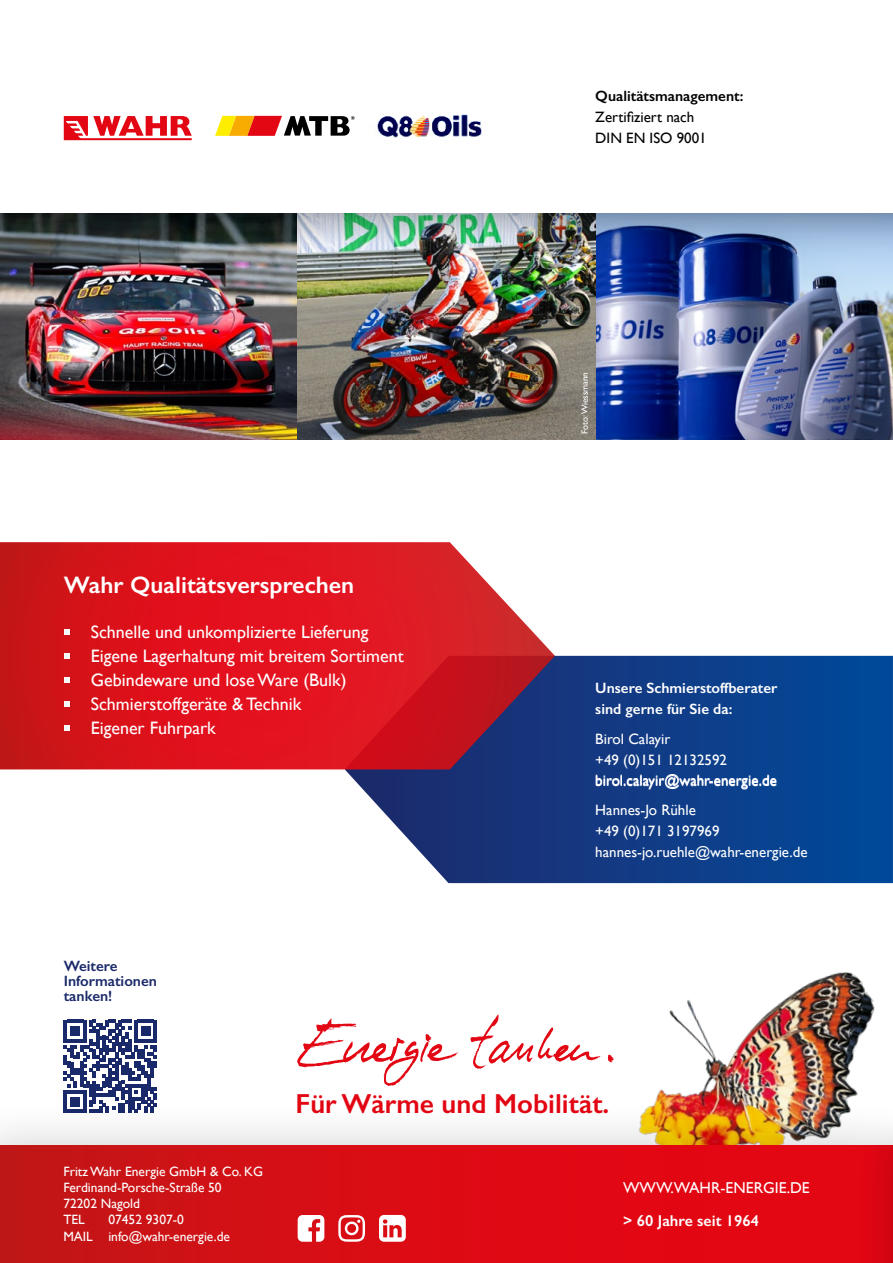
<style>
.page{position:relative;width:893px;height:1263px;background:#fff}
.page>*{position:absolute;margin:0;border:0;box-sizing:border-box;transform-origin:0 0}
.t1{font:600 27.6px "Gill Sans";color:#e30613}
.t2{font:600 24px "Gill Sans";color:#fff}
.t3{font:18px "Gill Sans";color:#fff}
.t4{font:15.75px "Gill Sans";color:#fff}
.t5{font:600 15.75px "Gill Sans";color:#fff}
.t6{font:15px/21px "Gill Sans";color:#fff}
.t7{font:600 15px/21px "Gill Sans";color:#fff}
.t8{font:15px/21px "Gill Sans";color:#000}
.t9{font:600 15px/15px "Gill Sans";color:#1a2969}
.t10{font:600 15px "Gill Sans";color:#000}
.t11{font:13.5px/16.2px "Gill Sans";color:#fff}
.t12{font:9px "Gill Sans";color:#fff}
</style>
<div class="page">
<svg style="left:297px;top:1019px;width:161px;height:67px"></svg>
<svg style="left:470px;top:1014px;width:140px;height:55px"></svg>
<img style="left:610px;top:972px;width:264px;height:126px">
<div style="left:0;top:1098px;width:893px;height:165px;background:#000;opacity:.2"></div>
<div style="left:0;top:1145px;width:893px;height:118px;background:linear-gradient(to right,#c61616,#ec0212)"></div>
<img style="left:0;top:261px;width:893px;height:179px">
<svg style="left:345px;top:656px;width:548px;height:227px;background:#1b488e"></svg>
<svg style="left:0;top:542px;width:555px;height:227px;background:#d1212c"></svg>
<div style="left:0;top:0;width:893px;height:261px;background:#000;opacity:.51"></div>
<div style="left:0;top:0;width:893px;height:213px;background:#fff"></div>
<img style="left:377px;top:114px;width:105px;height:24px">
<svg style="left:64px;top:116px;width:128px;height:24px"></svg>
<svg style="left:298px;top:1215px;width:26px;height:27px"></svg>
<svg style="left:338px;top:1215px;width:27px;height:27px"></svg>
<svg style="left:64px;top:1020px;width:93px;height:93px"></svg>
<svg style="left:215px;top:116px;width:140px;height:20px"></svg>
<svg style="left:379px;top:1215px;width:27px;height:27px"></svg>
<div style="left:855px;top:1107px;width:38px;height:156px;background:#000;opacity:.2"></div>
<hr style="left:892px;top:1145px;width:1px;height:118px;background:#cc0511">
<svg style="left:65px;top:629px;width:5px;height:5px"></svg>
<svg style="left:65px;top:653px;width:5px;height:6px"></svg>
<svg style="left:65px;top:677px;width:5px;height:5px"></svg>
<svg style="left:65px;top:701px;width:5px;height:5px"></svg>
<svg style="left:65px;top:725px;width:5px;height:5px"></svg>
<p class="t10" style="left:595px;top:86px;width:150px">Qualitätsmanagement:</p>
<p class="t8" style="left:595px;top:106px;width:113px">Zertifiziert nach<br>DIN EN ISO 9001</p>
<h2 class="t2" style="left:64px;top:570px;width:292px">Wahr Qualitätsversprechen</h2>
<p class="t3" style="left:64px;top:621px;width:306px">• Schnelle und unkomplizierte Lieferung</p>
<p class="t3" style="left:64px;top:645px;width:341px">• Eigene Lagerhaltung mit breitem Sortiment</p>
<p class="t3" style="left:64px;top:669px;width:284px">• Gebindeware und lose Ware (Bulk)</p>
<p class="t3" style="left:64px;top:693px;width:239px">• Schmierstoffgeräte &amp; Technik</p>
<p class="t3" style="left:64px;top:717px;width:154px">• Eigener Fuhrpark</p>
<p class="t9" style="left:64px;top:959px;width:95px">Weitere<br>Informationen tanken!</p>
<p class="t12" style="left:580px;top:434px;width:63px;rotate:-90deg">Foto:Wiessmann</p>
<p class="t7" style="left:595px;top:677px;width:184px">Unsere Schmierstoffberater sind gerne für Sie da:</p>
<p class="t6" style="left:595px;top:728px;width:133px">Birol Calayir<br>+49 (0)151 12132592</p>
<p class="t6" style="left:595px;top:799px;width:214px">Hannes-Jo Rühle<br>+49 (0)171 3197969 hannes-jo.ruehle@wahr-energie.de</p>
<p class="t6" style="left:595px;top:770px;width:183px">birol.calayir@wahr-energie.de</p>
<h1 class="t1" style="left:296px;top:1087px;width:315px">Für Wärme und Mobilität.</h1>
<p class="t11" style="left:63px;top:1163px;width:201px">Fritz Wahr Energie GmbH &amp; Co. KG<br>Ferdinand-Porsche-Straße 50<br>72202 Nagold<br>TEL</p>
<p class="t4" style="left:623px;top:1179px;width:188px">WWW.WAHR-ENERGIE.DE</p>
<p class="t11" style="left:63px;top:1211px;width:168px;text-align:center">07452 9307-0<br>MAIL info@wahr-energie.de</p>
<p class="t5" style="left:623px;top:1211px;width:137px">&gt; 60 Jahre seit 1964</p>
</div>
